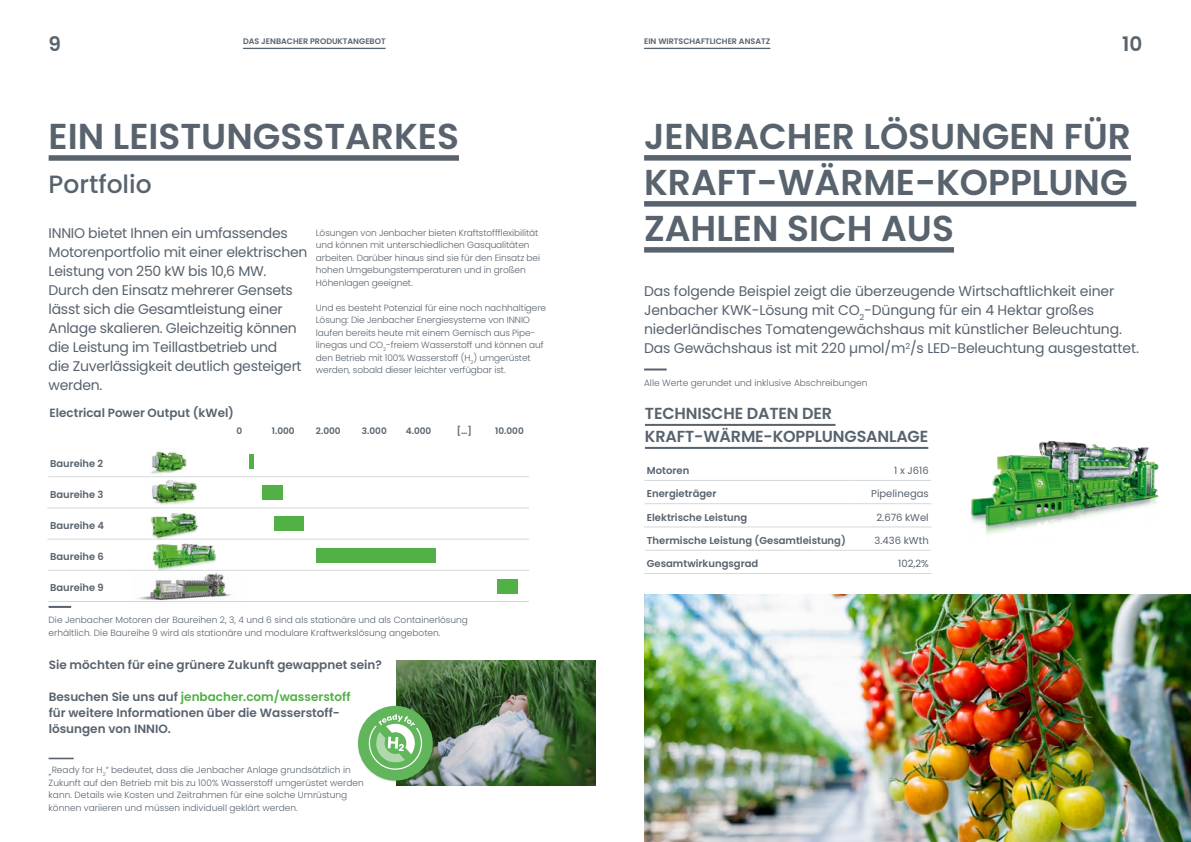
<style>
.page{position:relative;width:1191px;height:842px;background:#fff}
.page>*{position:absolute;margin:0;border:0;box-sizing:border-box;transform-origin:0 0}
.t1{font:600 36px/46px "Poppins";color:#58636e;text-align:justify}
.t2{font:500 25px "Poppins";color:#58636e}
.t3{font:600 20px "Poppins";color:#58636e}
.t4{font:600 16px/23px "Poppins";letter-spacing:-.01em;color:#58636e}
.t5{font:14px/19px "Poppins";letter-spacing:-.02em;color:#58636e}
.t6{font:600 12px/16px "Poppins";color:#58636e}
.t7{font:600 11.9px "Poppins";color:#58636e}
.t8{font:600 10px "Poppins";color:#58636e}
.t9{font:10px "Poppins";color:#58636e}
.t10{font:600 9.9px "Poppins";color:#58636e}
.t11{font:300 9px/12.5px "Poppins";letter-spacing:-.01em;color:#58636e}
.t12{font:600 8.9px "Poppins";color:#58636e}
.t13{font:600 8px "Poppins";color:#58636e}
.s1{color:#51b046}
</style>
<div class="page">
<div style="left:49px;top:155px;width:410px;height:6px;background:#58636e"></div>
<svg style="left:49px;top:758px;width:25px;height:1px"></svg>
<hr style="left:49px;top:606px;width:22px;height:2px;background:#58636e">
<img style="left:396px;top:660px;width:199px;height:125px">
<img style="left:357px;top:703px;width:80px;height:82px">
<svg style="left:358px;top:705px;width:75px;height:76px"></svg>
<img style="left:138px;top:574px;width:94px;height:27px">
<hr style="left:48px;top:476px;width:108px;height:1px;background:#d5d8db">
<hr style="left:156px;top:476px;width:373px;height:1px;background:#d5d8db">
<hr style="left:47px;top:508px;width:109px;height:1px;background:#d5d8db">
<hr style="left:156px;top:508px;width:373px;height:1px;background:#d5d8db">
<hr style="left:47px;top:539px;width:109px;height:1px;background:#d5d8db">
<hr style="left:156px;top:539px;width:373px;height:1px;background:#d5d8db">
<hr style="left:48px;top:570px;width:108px;height:1px;background:#d5d8db">
<hr style="left:156px;top:570px;width:373px;height:1px;background:#d5d8db">
<hr style="left:48px;top:601px;width:108px;height:1px;background:#d5d8db">
<hr style="left:156px;top:601px;width:373px;height:1px;background:#d5d8db">
<div style="left:316px;top:548px;width:120px;height:14px;background:#51b046"></div>
<div style="left:274px;top:517px;width:30px;height:14px;background:#51b046"></div>
<div style="left:262px;top:486px;width:21px;height:14px;background:#51b046"></div>
<div style="left:249px;top:454px;width:5px;height:14px;background:#51b046"></div>
<img style="left:149px;top:539px;width:68px;height:35px">
<img style="left:150px;top:513px;width:49px;height:29px">
<img style="left:150px;top:476px;width:49px;height:29px">
<img style="left:151px;top:449px;width:36px;height:25px">
<hr style="left:243px;top:48px;width:142px;height:1px;background:#58636e">
<hr style="left:644px;top:48px;width:126px;height:1px;background:#58636e">
<div style="left:644px;top:155px;width:487px;height:6px;background:#58636e"></div>
<div style="left:644px;top:201px;width:492px;height:6px;background:#58636e"></div>
<div style="left:644px;top:247px;width:310px;height:6px;background:#58636e"></div>
<hr style="left:644px;top:368px;width:22px;height:2px;background:#58636e">
<hr style="left:644px;top:480px;width:210px;height:1px;background:#d5d8db">
<hr style="left:854px;top:480px;width:77px;height:1px;background:#d5d8db">
<hr style="left:644px;top:503px;width:210px;height:1px;background:#d5d8db">
<hr style="left:854px;top:503px;width:77px;height:1px;background:#d5d8db">
<hr style="left:644px;top:527px;width:210px;height:1px;background:#d5d8db">
<hr style="left:854px;top:527px;width:77px;height:1px;background:#d5d8db">
<hr style="left:645px;top:550px;width:209px;height:1px;background:#d5d8db">
<hr style="left:644px;top:573px;width:210px;height:1px;background:#d5d8db">
<hr style="left:854px;top:550px;width:76px;height:1px;background:#d5d8db">
<hr style="left:854px;top:573px;width:77px;height:1px;background:#d5d8db">
<hr style="left:645px;top:424px;width:190px;height:2px;background:#58636e">
<hr style="left:645px;top:447px;width:283px;height:2px;background:#58636e">
<img style="left:644px;top:595px;width:547px;height:247px">
<div style="left:498px;top:579px;width:10px;height:14px;background:#51b046"></div>
<div style="left:508px;top:579px;width:9px;height:14px;background:#51b046"></div>
<img style="left:970px;top:440px;width:189px;height:95px">
<h3 class="t3" style="left:49px;top:32px;width:14px">9</h3>
<p class="t13" style="left:243px;top:37px;width:144px">DAS JENBACHER PRODUKTANGEBOT</p>
<p class="t13" style="left:644px;top:37px;width:128px">EIN WIRTSCHAFTLICHER ANSATZ</p>
<h3 class="t3" style="left:1122px;top:32px;width:22px">10</h3>
<h1 class="t1" style="left:49px;top:114px;width:412px">EIN LEISTUNGSSTARKES</h1>
<h2 class="t2" style="left:49px;top:170px;width:105px">Portfolio</h2>
<p class="t5" style="left:49px;top:224px;width:260px">INNIO bietet Ihnen ein umfassendes Motorenportfolio mit einer elektrischen Leistung von 250 kW bis 10,6 MW.<br>Durch den Einsatz mehrerer Gensets lässt sich die Gesamtleistung einer Anlage skalieren. Gleichzeitig können die Leistung im Teillastbetrieb und<br>die Zuverlässigkeit deutlich gesteigert werden.</p>
<p class="t11" style="left:316px;top:226px;width:226px">Lösungen von Jenbacher bieten Kraftstoffflexibilität und können mit unterschiedlichen Gasqualitäten arbeiten. Darüber hinaus sind sie für den Einsatz bei hohen Umgebungstemperaturen und in großen Höhenlagen geeignet.</p>
<p class="t11" style="left:316px;top:301px;width:232px">Und es besteht Potenzial für eine noch nachhaltigere Lösung: Die Jenbacher Energiesysteme von INNIO laufen bereits heute mit einem Gemisch aus Pipe&shy;linegas und CO<sub>2</sub>-freiem Wasserstoff und können auf den Betrieb mit 100% Wasserstoff (H<sub>2</sub>) umgerüstet werden, sobald dieser leichter verfügbar ist.</p>
<h3 class="t7" style="left:50px;top:406px;width:186px">Electrical Power Output (kWel)</h3>
<p class="t10" style="left:50px;top:457px;width:55px">Baureihe 2</p>
<p class="t10" style="left:50px;top:488px;width:55px">Baureihe 3</p>
<p class="t10" style="left:50px;top:519px;width:56px">Baureihe 4</p>
<p class="t10" style="left:50px;top:551px;width:55px">Baureihe 6</p>
<p class="t10" style="left:50px;top:582px;width:55px">Baureihe 9</p>
<p class="t12" style="left:236px;top:426px;width:7px">0</p>
<p class="t12" style="left:272px;top:426px;width:24px">1.000</p>
<p class="t12" style="left:316px;top:426px;width:26px">2.000</p>
<p class="t12" style="left:362px;top:426px;width:26px">3.000</p>
<p class="t12" style="left:406px;top:426px;width:27px">4.000</p>
<p class="t12" style="left:457px;top:426px;width:17px">[…]</p>
<p class="t12" style="left:495px;top:426px;width:30px">10.000</p>
<p class="t11" style="left:49px;top:614px;width:421px">Die Jenbacher Motoren der Baureihen 2, 3, 4 und 6 sind als stationäre und als Containerlösung erhältlich. Die Baureihe 9 wird als stationäre und modulare Kraftwerkslösung angeboten.</p>
<h3 class="t6" style="left:49px;top:657px;width:335px">Sie möchten für eine grünere Zukunft gewappnet sein?</h3>
<h3 class="t6" style="left:49px;top:689px;width:303px">Besuchen Sie uns auf <span class="s1">jenbacher.com/wasserstoff </span>für weitere Informationen über die Wasserstoff&shy;lösungen von INNIO.</h3>
<p class="t11" style="left:49px;top:764px;width:317px;text-indent:3px">Ready for H<sub>2</sub>“ bedeutet, dass die Jenbacher Anlage grundsätzlich in Zukunft auf den Betrieb mit bis zu 100% Wasserstoff umgerüstet werden kann. Details wie Kosten und Zeitrahmen für eine solche Umrüstung können variieren und müssen individuell geklärt werden.</p>
<p class="t11" style="left:49px;top:771px;width:5px">”</p>
<h1 class="t1" style="left:644px;top:113px;width:488px">JENBACHER LÖSUNGEN FÜR KRAFT-WÄRME-KOPPLUNG ZAHLEN SICH AUS</h1>
<p class="t5" style="left:644px;top:282px;width:496px">Das folgende Beispiel zeigt die überzeugende Wirtschaftlichkeit einer Jenbacher KWK-Lösung mit CO<sub>2</sub>-Düngung für ein 4 Hektar großes niederländisches Tomatengewächshaus mit künstlicher Beleuchtung.<br>Das Gewächshaus ist mit 220 µmol/m<sup>2</sup>/s LED-Beleuchtung ausgestattet.</p>
<p class="t11" style="left:644px;top:376px;width:225px">Alle Werte gerundet und inklusive Abschreibungen</p>
<h3 class="t4" style="left:645px;top:402px;width:285px">TECHNISCHE DATEN DER<br>KRAFT-WÄRME-KOPPLUNGSANLAGE</h3>
<p class="t8" style="left:647px;top:465px;width:44px">Motoren</p>
<p class="t9" style="left:894px;top:465px;width:36px">1 x J616</p>
<p class="t8" style="left:647px;top:488px;width:71px">Energieträger</p>
<p class="t9" style="left:871px;top:488px;width:59px">Pipelinegas</p>
<p class="t8" style="left:647px;top:511px;width:102px">Elektrische Leistung</p>
<p class="t9" style="left:876px;top:511px;width:54px">2.676 kWel</p>
<p class="t8" style="left:647px;top:535px;width:200px">Thermische Leistung (Gesamtleistung)</p>
<p class="t9" style="left:874px;top:535px;width:56px">3.436 kWth</p>
<p class="t8" style="left:647px;top:558px;width:113px">Gesamtwirkungsgrad</p>
<p class="t9" style="left:898px;top:558px;width:32px">102,2%</p>
</div>
